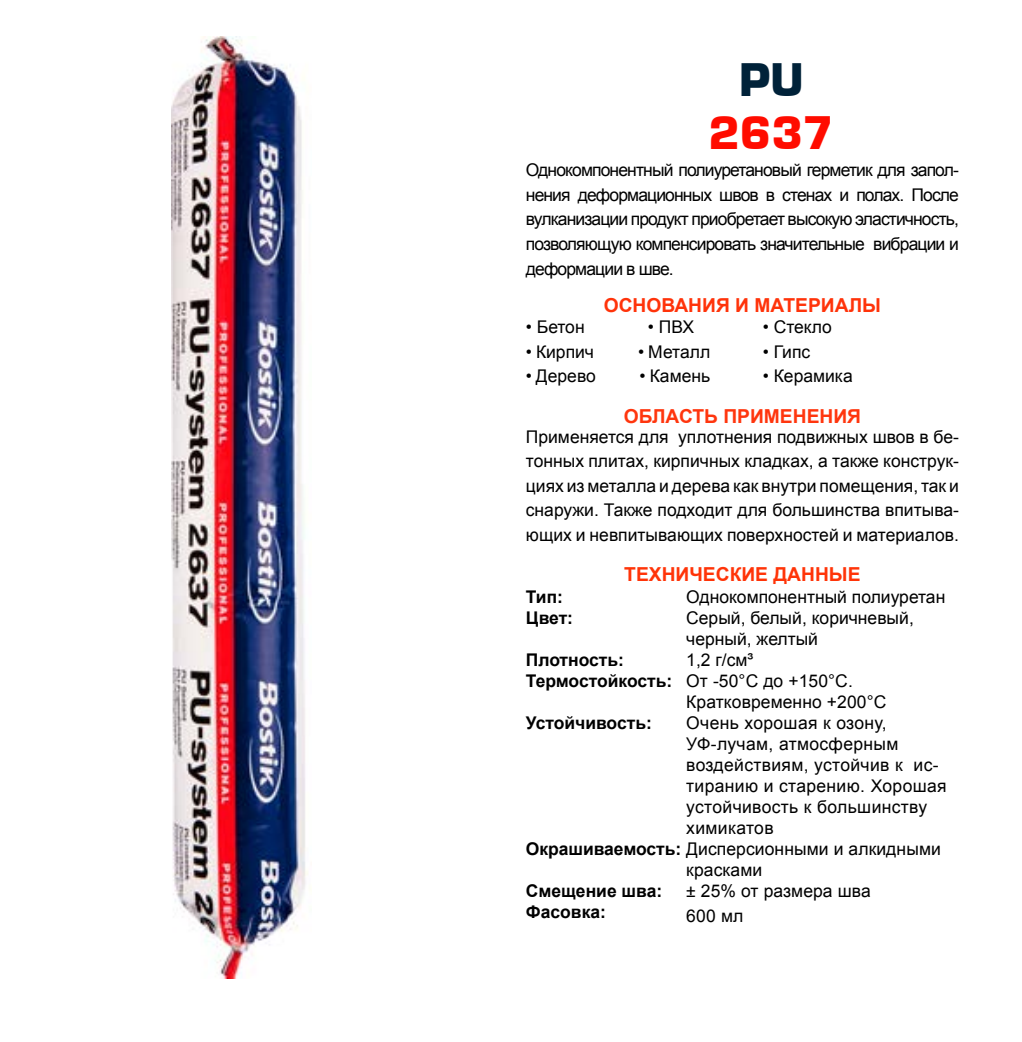
<style>
.page{position:relative;width:1022px;height:1042px;background:#fff}
.page>*{position:absolute;margin:0;border:0;box-sizing:border-box;transform-origin:0 0}
.t1{font:700 43.75px "Europe";color:#ff0c00}
.t2{font:700 43.75px "Europe";color:#002239}
.t3{font:700 19.25px "Arial";color:#ff330a}
.t4{font:700 19.25px "Arial";color:#ff360e}
.t5{font:700 19.25px "Arial";color:#ff3408}
.t6{font:17.5px/21px "Arial";color:#000;text-align:justify}
.t7{font:700 17.5px/21px "Arial";color:#000}
.s1{font-weight:700}
</style>
<div class="page">
<img style="left:171px;top:37px;width:137px;height:942px">
<h1 class="t2" style="left:739px;top:54px;width:66px">PU</h1>
<h1 class="t1" style="left:708px;top:107px;width:127px">2637</h1>
<p class="t6" style="left:526px;top:158px;width:435px;line-height:24.5px">Однокомпонентный полиуретановый герметик для запол&shy;нения деформационных швов в стенах и полах. После вулканизации продукт приобретает высокую эластичность, позволяющую компенсировать значительные вибрации и деформации в шве.</p>
<p class="t3" style="left:604px;top:292px;width:279px">ОСНОВАНИЯ И МАТЕРИАЛЫ</p>
<p class="t6" style="left:526px;top:317px;width:60px">• Бетон</p>
<p class="t6" style="left:648px;top:317px;width:48px">• ПВХ</p>
<p class="t6" style="left:526px;top:341px;width:70px">• Кирпич</p>
<p class="t6" style="left:638px;top:341px;width:74px">• Металл</p>
<p class="t6" style="left:526px;top:366px;width:71px">• Дерево</p>
<p class="t6" style="left:640px;top:366px;width:72px">• Камень</p>
<p class="t6" style="left:763px;top:317px;width:71px">• Стекло</p>
<p class="t6" style="left:763px;top:341px;width:49px">• Гипс</p>
<p class="t6" style="left:763px;top:366px;width:91px">• Керамика</p>
<p class="t4" style="left:624px;top:403px;width:239px">ОБЛАСТЬ ПРИМЕНЕНИЯ</p>
<p class="t6" style="left:526px;top:425px;width:435px;line-height:24.5px">Применяется для уплотнения подвижных швов в бе&shy;тонных плитах, кирпичных кладках, а также конструк&shy;циях из металла и дерева как внутри помещения, так и снаружи. Также подходит для большинства впитыва&shy;ющих и невпитывающих поверхностей и материалов.</p>
<p class="t5" style="left:624px;top:562px;width:238px">ТЕХНИЧЕСКИЕ ДАННЫЕ</p>
<p class="t7" style="left:526px;top:587px;width:49px">Тип:<br>Цвет:</p>
<p class="t7" style="left:526px;top:650px;width:148px">Плотность:<br>Термостойкость:</p>
<p class="t7" style="left:526px;top:713px;width:128px">Устойчивость:</p>
<p class="t6" style="left:686px;top:587px;width:262px;text-align:left">Однокомпонентный полиуретан<br>Серый, белый, коричневый, черный, желтый<br>1,2 г/см³<br>От -50°C до +150°C.<br>Кратковременно +200°C<br>Очень хорошая к озону,<br>УФ-лучам, атмосферным воздействиям, устойчив к ис&shy;тиранию и старению. Хорошая устойчивость к большинству химикатов</p>
<p class="t6" style="left:686px;top:860px;width:186px">красками<br>± 25% от размера шва</p>
<p class="t6" style="left:686px;top:905px;width:59px">600 мл</p>
<p class="t6" style="left:526px;top:839px;width:417px"><span class="s1">Окрашиваемость:</span> Дисперсионными и алкидными</p>
<p class="t7" style="left:526px;top:881px;width:138px">Смещение шва:<br>Фасовка:</p>
</div>
